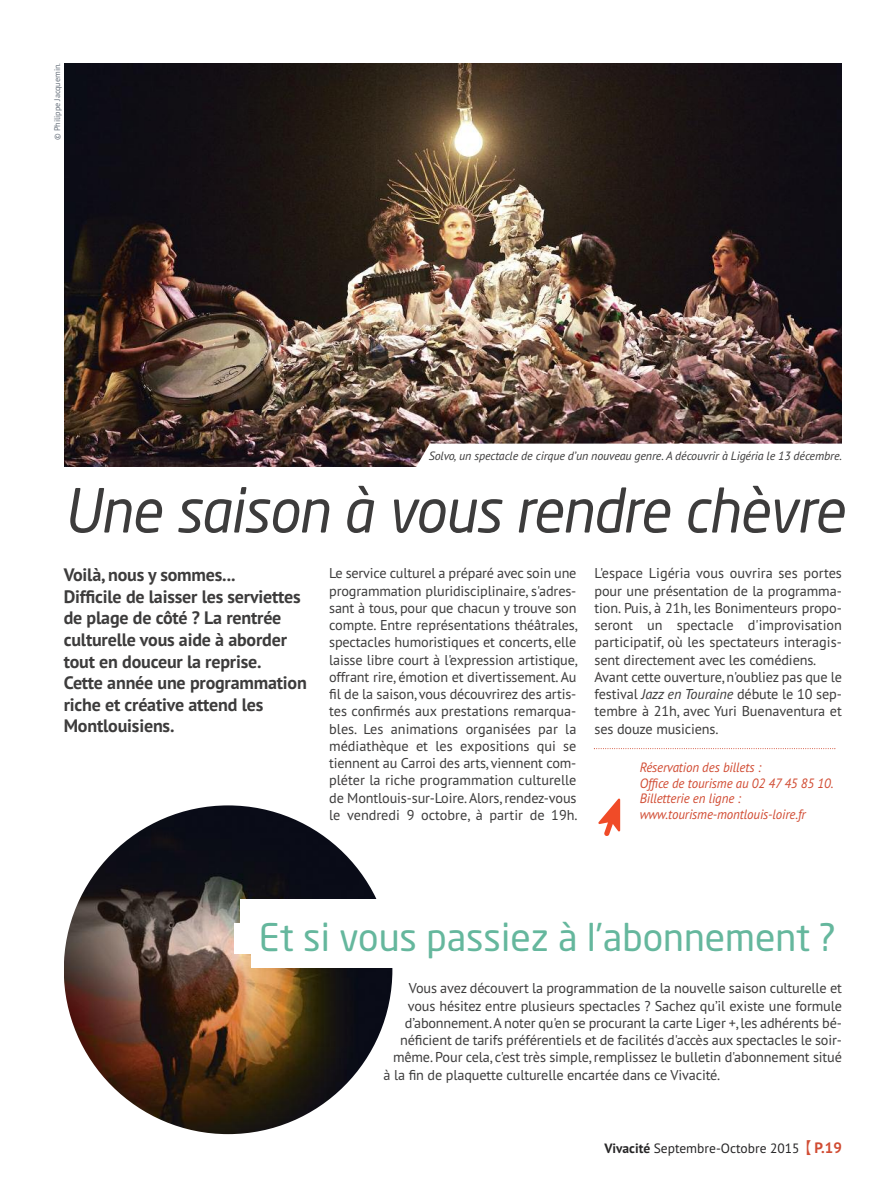
<style>
.page{position:relative;width:893px;height:1191px;background:#fff}
.page>*{position:absolute;margin:0;border:0;box-sizing:border-box;transform-origin:0 0}
.t1{font:italic 60px "Neo Sans Std";letter-spacing:-.015em;color:#3d3c3c;scale:.94 1}
.t2{font:37.5px "Neo Sans Std";color:#65b79d}
.t3{font:700 18px/21.6px "PT Sans";letter-spacing:-.01em;color:#3d3c3c}
.t4{font:14.25px/17.2px "PT Sans";letter-spacing:-.01em;color:#3d3c3c;text-align:justify}
.t5{font:italic 13.5px/15.8px "PT Sans";letter-spacing:-.01em;color:#d14c33;scale:.96 1}
.t6{font:13.5px "PT Sans";color:#272627}
.t7{font:italic 12px "PT Sans";letter-spacing:-.01em;color:#3d3c3c}
.t8{font:8.25px "PT Sans";letter-spacing:-.01em;color:#666f7a}
.s1{font-style:italic}
.s2{font-weight:700}
.s3{font-family:"Li Hei Pro";font-size:15px;color:#d14c33}
.s4{font-weight:700;font-size:15px;color:#d14c33}
</style>
<div class="page">
<img style="left:64px;top:64px;width:778px;height:402px">
<svg style="left:410px;top:443px;width:432px;height:24px"></svg>
<img style="left:64px;top:805px;width:328px;height:329px;border-radius:50%">
<div style="left:234px;top:923px;width:107px;height:30px;background:#fff"></div>
<div style="left:241px;top:899px;width:182px;height:28px;background:#fff"></div>
<div style="left:251px;top:914px;width:615px;height:53px;background:#fff"></div>
<svg style="left:594px;top:748px;width:241px;height:1px"></svg>
<svg style="left:598px;top:798px;width:22px;height:38px"></svg>
<p class="t8" style="left:52px;top:140px;width:78px;rotate:-90deg">© Philippe Jacquemin.</p>
<p class="t7" style="left:429px;top:448px;width:415px">Solvo, un spectacle de cirque d’un nouveau genre. A découvrir à Ligéria le 13 décembre.</p>
<h1 class="t1" style="left:64px;top:488px;width:832px">Une saison à vous rendre chèvre</h1>
<p class="t3" style="left:64px;top:563px;width:245px">Voilà, nous y sommes...<br>Difficile de laisser les serviettes de plage de côté ? La rentrée culturelle vous aide à aborder tout en douceur la reprise.<br>Cette année une programmation riche et créative attend les<br>Montlouisiens.</p>
<p class="t4" style="left:329px;top:564px;width:250px">Le service culturel a préparé avec soin une programmation pluridisciplinaire, s'adres&shy;sant à tous, pour que chacun y trouve son compte. Entre représentations théâtrales, spectacles humoristiques et concerts, elle laisse libre court à l'expression artistique, offrant rire, émotion et divertissement.Au fil de la saison, vous découvrirez des artis&shy;tes confirmés aux prestations remarqua&shy;bles. Les animations organisées par la médiathèque et les expositions qui se tiennent au Carroi des arts, viennent com&shy;pléter la riche programmation culturelle de Montlouis-sur-Loire.Alors, rendez-vous le vendredi 9 octobre, à partir de 19h.</p>
<p class="t4" style="left:594px;top:564px;width:249px;text-align:left">L'espace Ligéria vous ouvrira ses portes pour une présentation de la programma&shy;tion. Puis, à 21h, les Bonimenteurs propo&shy;seront un spectacle d'improvisation participatif, où les spectateurs interagis&shy;sent directement avec les comédiens.<br>Avant cette ouverture,n'oubliez pas que le festival <span class="s1">Jazz en Touraine</span> débute le 10 sep&shy;tembre à 21h, avec Yuri Buenaventura et ses douze musiciens.</p>
<p class="t5" style="left:640px;top:759px;width:203px">Réservation des billets :<br>Office de tourisme au 02 47 45 85 10.<br>Billetterie en ligne : www.tourisme-montlouis-loire.fr</p>
<h2 class="t2" style="left:259px;top:922px;width:579px">Et si vous passiez à l’abonnement ?</h2>
<p class="t4" style="left:409px;top:979px;width:435px">Vous avez découvert la programmation de la nouvelle saison culturelle et</p>
<p class="t4" style="left:408px;top:996px;width:436px">vous hésitez entre plusieurs spectacles ? Sachez qu’il existe une formule</p>
<p class="t4" style="left:405px;top:1013px;width:438px">d’abonnement.A noter qu'en se procurant la carte Liger +,les adhérents bé-</p>
<p class="t4" style="left:400px;top:1031px;width:443px">néficient de tarifs préférentiels et de facilités d'accès aux spectacles le soir-</p>
<p class="t4" style="left:393px;top:1048px;width:450px">même. Pour cela, c'est très simple, remplissez le bulletin d'abonnement situé</p>
<p class="t4" style="left:384px;top:1065px;width:338px">à la fin de plaquette culturelle encartée dans ce Vivacité.</p>
<p class="t6" style="left:604px;top:1139px;width:239px"><span class="s2">Vivacité</span> Septembre-Octobre 2015<span class="s3">【</span><span class="s4">P.19</span></p>
</div>
